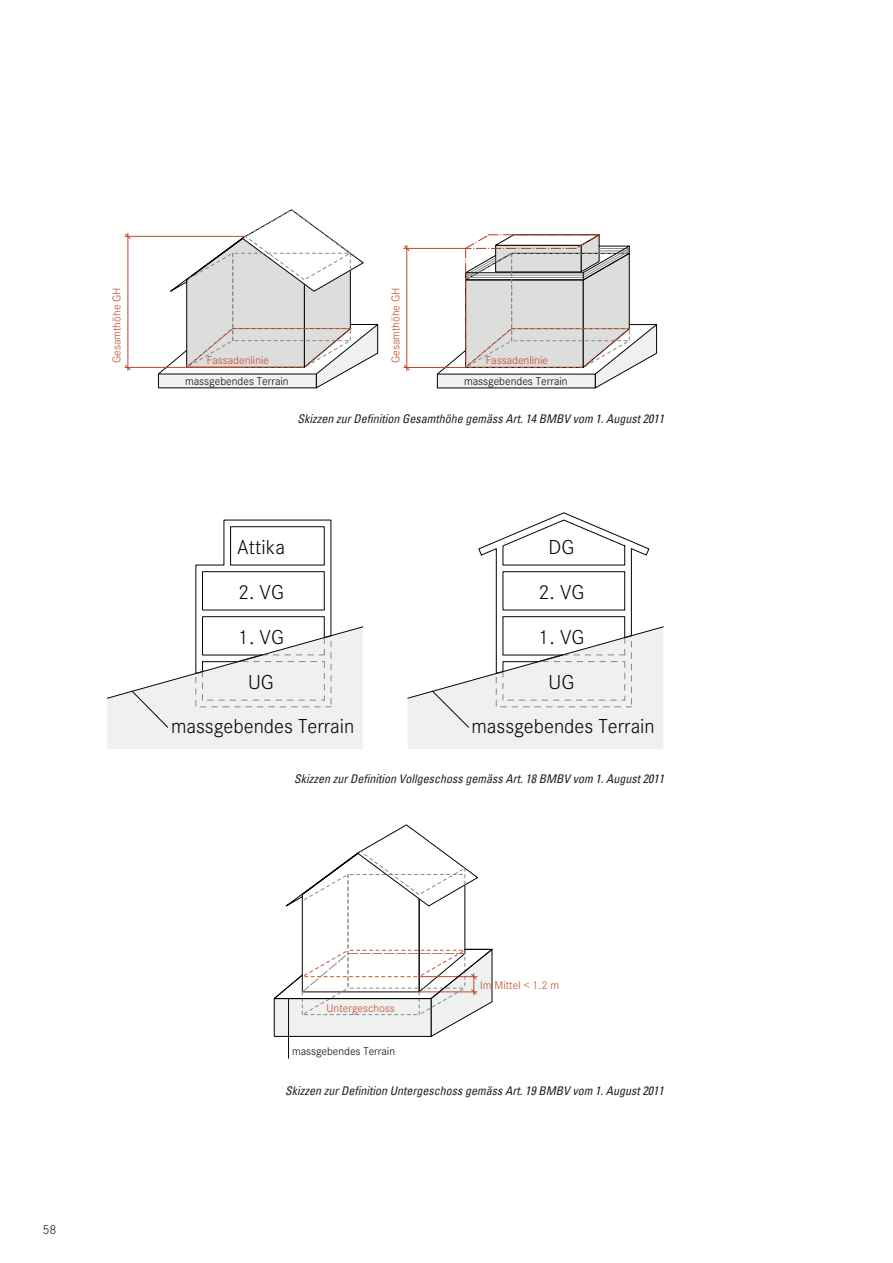
<style>
.page{position:relative;width:893px;height:1263px;background:#fff}
.page>*{position:absolute;margin:0;border:0;box-sizing:border-box;transform-origin:0 0}
.t1{font:300 21px/45.3px "Corporate S Pro";color:#040503;text-align:center}
.t2{font:300 13.5px "Corporate S Pro";color:#231f20}
.t3{font:italic condensed 12px "Univers";color:#231f20}
.t4{font:300 11.7px "Corporate S Pro";color:#be4826}
.t5{font:300 11.7px "Corporate S Pro";color:#040503}
</style>
<div class="page">
<hr style="left:125px;top:236px;width:120px;height:1px;background:#be4826">
<hr style="left:125px;top:367px;width:120px;height:1px;background:#be4826">
<hr style="left:128px;top:236px;width:1px;height:131px;background:#be4826">
<svg style="left:125px;top:233px;width:6px;height:6px"></svg>
<svg style="left:125px;top:365px;width:6px;height:6px"></svg>
<svg style="left:158px;top:209px;width:220px;height:180px"></svg>
<hr style="left:404px;top:248px;width:62px;height:1px;background:#be4826">
<hr style="left:404px;top:367px;width:61px;height:1px;background:#be4826">
<hr style="left:407px;top:248px;width:1px;height:119px;background:#be4826">
<svg style="left:404px;top:245px;width:6px;height:6px"></svg>
<svg style="left:404px;top:365px;width:6px;height:6px"></svg>
<svg style="left:437px;top:234px;width:220px;height:155px"></svg>
<svg style="left:407px;top:512px;width:257px;height:237px"></svg>
<svg style="left:106px;top:519px;width:258px;height:230px"></svg>
<svg style="left:273px;top:824px;width:220px;height:213px"></svg>
<hr style="left:288px;top:998px;width:1px;height:60px;background:#040503">
<p class="t4" style="left:108px;top:363px;width:77px;rotate:-90deg">Gesamthöhe GH</p>
<p class="t4" style="left:207px;top:352px;width:64px">Fassadenlinie</p>
<p class="t5" style="left:185px;top:373px;width:105px">massgebendes Terrain</p>
<p class="t4" style="left:387px;top:363px;width:77px;rotate:-90deg">Gesamthöhe GH</p>
<p class="t4" style="left:486px;top:352px;width:64px">Fassadenlinie</p>
<p class="t5" style="left:464px;top:373px;width:105px">massgebendes Terrain</p>
<p class="t3" style="left:297px;top:411px;width:368px">Skizzen zur Definition Gesamthöhe gemäss Art. 14 BMBV vom 1. August 2011</p>
<h1 class="t1" style="left:237px;top:523px;width:49px">Attika</h1>
<h1 class="t1" style="left:238px;top:568px;width:47px">2. VG</h1>
<h1 class="t1" style="left:238px;top:613px;width:47px">1. VG<br>UG</h1>
<h1 class="t1" style="left:171px;top:702px;width:185px">massgebendes Terrain</h1>
<h1 class="t1" style="left:549px;top:523px;width:27px">DG</h1>
<h1 class="t1" style="left:539px;top:568px;width:47px">2. VG</h1>
<h1 class="t1" style="left:539px;top:613px;width:47px">1. VG<br>UG</h1>
<h1 class="t1" style="left:471px;top:702px;width:185px">massgebendes Terrain</h1>
<p class="t3" style="left:294px;top:771px;width:371px">Skizzen zur Definition Vollgeschoss gemäss Art. 18 BMBV vom 1. August 2011</p>
<p class="t2" style="left:43px;top:1220px;width:16px">58</p>
<p class="t4" style="left:326px;top:999px;width:70px">Untergeschoss</p>
<p class="t5" style="left:292px;top:1043px;width:104px">massgebendes Terrain</p>
<p class="t4" style="left:480px;top:977px;width:81px">Im Mittel &lt; 1.2 m</p>
<p class="t3" style="left:285px;top:1083px;width:380px">Skizzen zur Definition Untergeschoss gemäss Art. 19 BMBV vom 1. August 2011</p>
</div>
